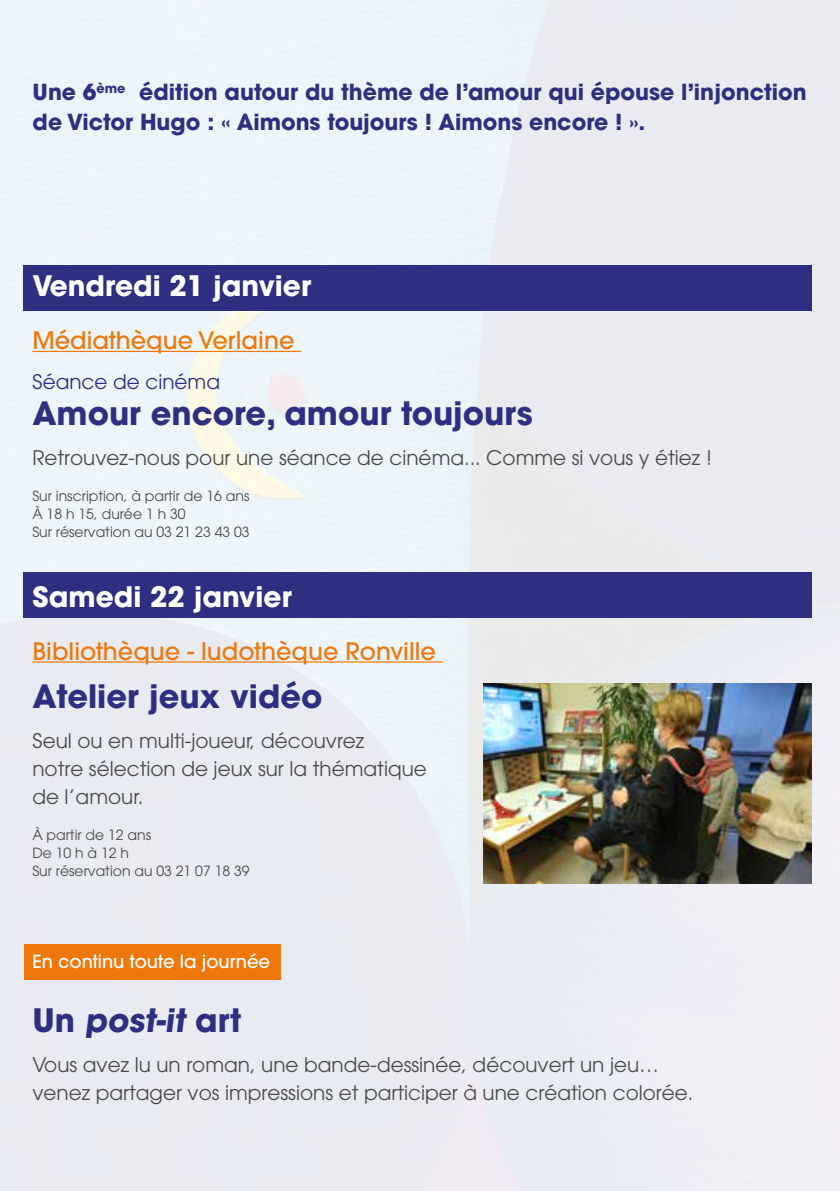
<style>
.page{position:relative;width:840px;height:1191px;background:#fff}
.page>*{position:absolute;margin:0;border:0;box-sizing:border-box;transform-origin:0 0}
.t1{font:700 32px "ITC Avant Garde Pro";color:#2e2f80}
.t2{font:700 28px "ITC Avant Garde Pro";color:#fff}
.t3{font:500 24px "ITC Avant Garde Pro";color:#ee780b}
.t4{font:700 22px/30px "ITC Avant Garde Pro";color:#2e2f80}
.t5{font:20px/28px "ITC Avant Garde Pro";color:#4a4a49}
.t6{font:20px "ITC Avant Garde Pro";color:#2e2f80}
.t7{font:500 18px "ITC Avant Garde Pro";color:#fff}
.t8{font:14px/18px "ITC Avant Garde Pro";color:#4a4a49}
</style>
<div class="page">
<img style="left:0;top:0;width:839px;height:1191px">
<div style="left:23px;top:572px;width:788px;height:45px;background:#2e2f80"></div>
<div style="left:23px;top:265px;width:788px;height:46px;background:#2e2f80"></div>
<div style="left:24px;top:944px;width:257px;height:35px;background:#ee780b"></div>
<hr style="left:32px;top:351px;width:269px;height:1px;background:#ee780b">
<hr style="left:32px;top:661px;width:411px;height:1px;background:#ee780b">
<img style="left:483px;top:683px;width:328px;height:200px">
<p class="t4" style="left:33px;top:77px;width:775px">Une 6<sup>ème</sup> édition autour du thème de l’amour qui épouse l’injonction de Victor Hugo : « Aimons toujours ! Aimons encore ! ».</p>
<h2 class="t2" style="left:32px;top:267px;width:280px">Vendredi 21 janvier</h2>
<p class="t3" style="left:32px;top:325px;width:263px">Médiathèque Verlaine</p>
<p class="t6" style="left:32px;top:369px;width:189px">Séance de cinéma</p>
<h1 class="t1" style="left:32px;top:392px;width:501px">Amour encore, amour toujours</h1>
<p class="t5" style="left:32px;top:443px;width:680px">Retrouvez-nous pour une séance de cinéma... Comme si vous y étiez !</p>
<p class="t8" style="left:32px;top:487px;width:219px">Sur inscription, à partir de 16 ans<br>À 18 h 15, durée 1 h 30<br>Sur réservation au 03 21 23 43 03</p>
<h2 class="t2" style="left:32px;top:577px;width:261px">Samedi 22 janvier</h2>
<p class="t3" style="left:32px;top:635px;width:405px">Bibliothèque - ludothèque Ronville</p>
<h1 class="t1" style="left:32px;top:674px;width:291px">Atelier jeux vidéo</h1>
<p class="t5" style="left:32px;top:726px;width:396px">Seul ou en multi-joueur, découvrez<br>notre sélection de jeux sur la thématique de l’amour.</p>
<p class="t8" style="left:32px;top:825px;width:219px">À partir de 12 ans<br>De 10 h à 12 h<br>Sur réservation au 03 21 07 18 39</p>
<p class="t7" style="left:32px;top:949px;width:239px">En continu toute la journée</p>
<h1 class="t1" style="left:32px;top:998px;width:210px">U n post-it a r t</h1>
<p class="t5" style="left:32px;top:1050px;width:662px">Vous avez lu un roman, une bande-dessinée, découvert un jeu… venez partager vos impressions et participer à une création colorée.</p>
</div>
